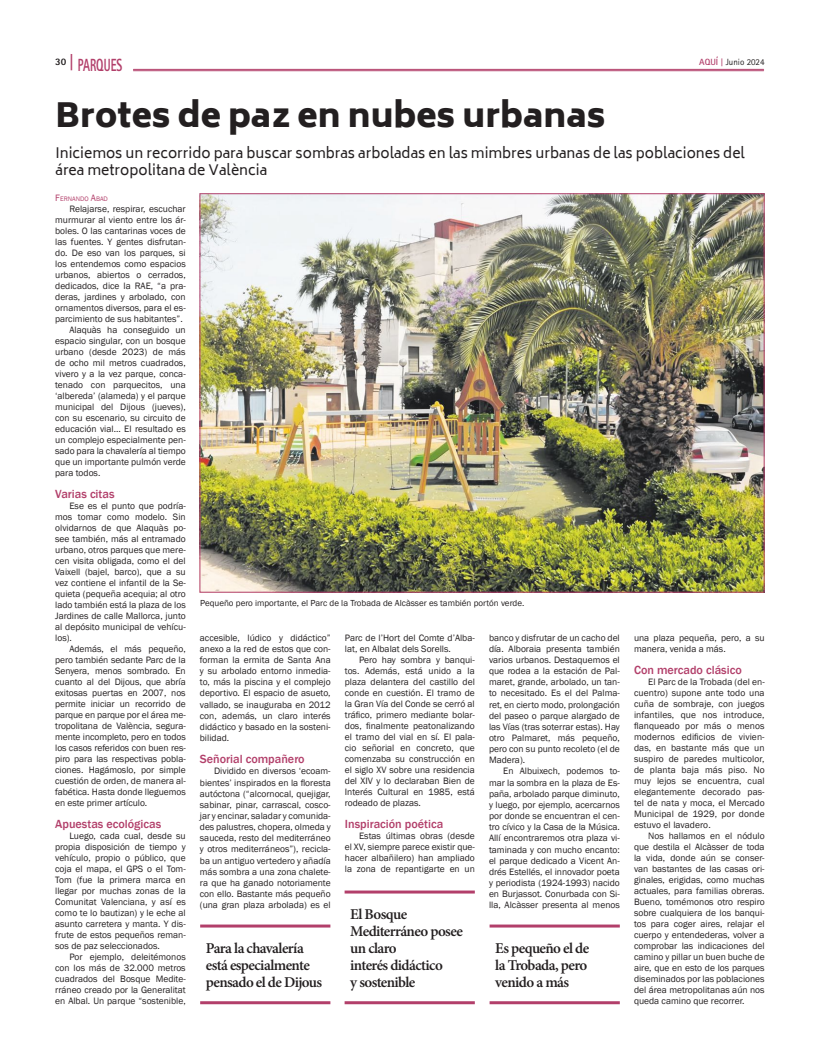
<style>
.page{position:relative;width:820px;height:1049px;background:#fff}
.page>*{position:absolute;margin:0;border:0;box-sizing:border-box;transform-origin:0 0}
.t1{font:900 33px "Biryani";color:#231f20}
.t2{font:800 17.6px "Rotis Sans Serif Std";color:#b23f6a;scale:.64 1}
.t3{font:600 15px/17px "Minion Pro";letter-spacing:-.04em;color:#231f20}
.t4{font:14px/16.8px "Biryani";color:#231f20}
.t5{font:500 12.1px "Franklin Gothic";color:#b23f6a}
.t6{font:800 11px "Rotis Sans Serif Std";color:#231f20}
.t7{font:800 10px "Rotis Sans Serif Std";color:#231f20}
.t8{font:9.5px/11px "Franklin Gothic";color:#231f20;text-align:justify}
.t9{font:9px "Franklin Gothic";color:#231f20}
.t10{font:9px "Rotis Sans Serif Std";color:#231f20}
.t11{font:6.7px "Franklin Gothic";color:#b23f6a}
.s1{font-size:18.2px}
.s2{font-weight:700;color:#b23f6a}
.s3{font-family:"Rotis Serif Std";font-weight:700;color:#b23f6a}
.s4{font-size:9.5px}
</style>
<div class="page">
<hr style="left:133px;top:69px;width:630px;height:1px;background:#b23f6a">
<hr style="left:133px;top:71px;width:630px;height:1px;background:#b23f6a">
<img style="left:201px;top:195px;width:561px;height:396px">
<hr style="left:200px;top:924px;width:130px;height:3px;background:#b23f6a">
<hr style="left:200px;top:1001px;width:130px;height:3px;background:#b23f6a">
<hr style="left:344px;top:890px;width:130px;height:3px;background:#b23f6a">
<hr style="left:344px;top:1001px;width:130px;height:3px;background:#b23f6a">
<hr style="left:489px;top:924px;width:130px;height:3px;background:#b23f6a">
<hr style="left:489px;top:1001px;width:130px;height:3px;background:#b23f6a">
<h2 class="t2" style="left:70px;top:54px;width:93px"><span class="s1">|</span> CABECERA</h2>
<p class="t6" style="left:55px;top:55px;width:12px">xx</p>
<p class="t10" style="left:699px;top:57px;width:67px"><span class="s2">AQUÍ</span> <span class="s3">|</span> Junio 2024</p>
<p class="t7" style="left:55px;top:55px;width:13px">30</p>
<h2 class="t2" style="left:78px;top:54px;width:71px">P RQU S</h2>
<h1 class="t1" style="left:55px;top:96px;width:551px">Brotes de paz en nubes urbanas</h1>
<h3 class="t4" style="left:55px;top:145px;width:690px">Iniciemos un recorrido para buscar sombras arboladas en las mimbres urbanas de las poblaciones del área metropolitana de València</h3>
<p class="t11" style="left:55px;top:194px;width:54px"><span class="s4">F</span>ERNANDO <span class="s4">A</span>BAD</p>
<p class="t8" style="left:69px;top:203px;width:118px">Relajarse, respirar, escuchar</p>
<p class="t8" style="left:55px;top:214px;width:132px">murmurar al viento entre los ár-</p>
<p class="t8" style="left:55px;top:225px;width:132px">boles. O las cantarinas voces de</p>
<p class="t8" style="left:55px;top:236px;width:132px">las fuentes. Y gentes disfrutan-</p>
<p class="t8" style="left:55px;top:247px;width:132px">do. De eso van los parques, si</p>
<p class="t8" style="left:55px;top:258px;width:132px">los entendemos como espacios</p>
<p class="t8" style="left:55px;top:269px;width:132px">urbanos, abiertos o cerrados,</p>
<p class="t8" style="left:55px;top:280px;width:132px">dedicados, dice la RAE, “a pra-</p>
<p class="t8" style="left:55px;top:291px;width:132px">deras, jardines y arbolado, con</p>
<p class="t8" style="left:55px;top:302px;width:132px">ornamentos diversos, para el es-</p>
<p class="t8" style="left:55px;top:313px;width:129px">parcimiento de sus habitantes”.</p>
<p class="t8" style="left:69px;top:324px;width:118px">Alaquàs ha conseguido un</p>
<p class="t8" style="left:55px;top:335px;width:132px">espacio singular, con un bosque</p>
<p class="t8" style="left:55px;top:346px;width:132px">urbano (desde 2023) de más</p>
<p class="t8" style="left:55px;top:357px;width:132px">de ocho mil metros cuadrados,</p>
<p class="t8" style="left:55px;top:368px;width:132px">vivero y a la vez parque, conca-</p>
<p class="t8" style="left:55px;top:379px;width:132px">tenado con parquecitos, una</p>
<p class="t8" style="left:55px;top:390px;width:132px">‘albereda’ (alameda) y el parque</p>
<p class="t8" style="left:55px;top:401px;width:132px">municipal del Dijous (jueves),</p>
<p class="t8" style="left:55px;top:412px;width:132px">con su escenario, su circuito de</p>
<p class="t8" style="left:55px;top:423px;width:132px">educación vial... El resultado es</p>
<p class="t8" style="left:55px;top:434px;width:132px">un complejo especialmente pen-</p>
<p class="t8" style="left:55px;top:445px;width:132px">sado para la chavalería al tiempo</p>
<p class="t8" style="left:55px;top:456px;width:132px">que un importante pulmón verde</p>
<p class="t8" style="left:55px;top:468px;width:47px">para todos.</p>
<p class="t5" style="left:55px;top:486px;width:61px">Varias citas</p>
<p class="t8" style="left:55px;top:500px;width:132px;text-indent:14px">Ese es el punto que podría&shy;mos tomar como modelo. Sin olvidarnos de que Alaquàs po&shy;see también, más al entramado urbano, otros parques que mere&shy;cen visita obligada, como el del Vaixell (bajel, barco), que a su vez contiene el infantil de la Se&shy;quieta (pequeña acequia; al otro lado también está la plaza de los Jardines de calle Mallorca, junto al depósito municipal de vehícu&shy;los).</p>
<p class="t8" style="left:55px;top:644px;width:132px;text-indent:14px">Además, el más pequeño, pero también sedante Parc de la Senyera, menos sombrado. En cuanto al del Dijous, que abría exitosas puertas en 2007, nos permite iniciar un recorrido de parque en parque por el área me&shy;tropolitana de València, segura&shy;mente incompleto, pero en todos los casos referidos con buen res&shy;piro para las respectivas pobla&shy;ciones. Hagámoslo, por simple cuestión de orden, de manera al&shy;fabética. Hasta donde lleguemos en este primer artículo.</p>
<p class="t5" style="left:55px;top:817px;width:107px">Apuestas ecológicas</p>
<p class="t8" style="left:55px;top:831px;width:132px;text-indent:14px">Luego, cada cual, desde su propia disposición de tiempo y vehículo, propio o público, que coja el mapa, el GPS o el Tom-Tom (fue la primera marca en llegar por muchas zonas de la Comunitat Valenciana, y así es como te lo bautizan) y le eche al asunto carretera y manta. Y dis&shy;frute de estos pequeños reman&shy;sos de paz seleccionados.</p>
<p class="t8" style="left:55px;top:952px;width:132px;text-indent:14px">Por ejemplo, deleitémonos con los más de 32.000 metros cuadrados del Bosque Medite&shy;rráneo creado por la Generalitat en Albal. Un parque “sostenible,</p>
<p class="t9" style="left:200px;top:597px;width:325px">Pequeño pero importante, el Parc de la Trobada de Alcàsser es también portón verde.</p>
<p class="t8" style="left:200px;top:632px;width:132px">accesible, lúdico y didáctico” anexo a la red de estos que con&shy;forman la ermita de Santa Ana y su arbolado entorno inmedia&shy;to, más la piscina y el complejo deportivo. El espacio de asueto, vallado, se inauguraba en 2012 con, además, un claro interés didáctico y basado en la sosteni&shy;bilidad.</p>
<p class="t5" style="left:200px;top:752px;width:106px">Señorial compañero</p>
<p class="t8" style="left:200px;top:766px;width:132px;text-indent:14px">Dividido en diversos ‘ecoam&shy;bientes’ inspirados en la floresta autóctona (“alcornocal, quejigar, sabinar, pinar, carrascal, cosco&shy;jar y encinar, saladar y comunida&shy;des palustres, chopera, olmeda y sauceda, resto del mediterráneo y otros mediterráneos”), recicla&shy;ba un antiguo vertedero y añadía más sombra a una zona chalete&shy;ra que ha ganado notoriamente con ello. Bastante más pequeño (una gran plaza arbolada) es el</p>
<p class="t8" style="left:345px;top:632px;width:131px">Parc de l’Hort del Comte d’Alba&shy;lat, en Albalat dels Sorells.</p>
<p class="t8" style="left:345px;top:654px;width:131px;text-indent:14px">Pero hay sombra y banqui&shy;tos. Además, está unido a la plaza delantera del castillo del conde en cuestión. El tramo de la Gran Vía del Conde se cerró al tráfico, primero mediante bolar&shy;dos, finalmente peatonalizando el tramo del vial en sí. El pala&shy;cio señorial en concreto, que comenzaba su construcción en el siglo XV sobre una residencia del XIV y lo declaraban Bien de Interés Cultural en 1985, está rodeado de plazas.</p>
<p class="t5" style="left:345px;top:816px;width:100px">Inspiración poética</p>
<p class="t8" style="left:345px;top:830px;width:131px;text-indent:14px">Estas últimas obras (desde el XV, siempre parece existir que&shy;hacer albañilero) han ampliado la zona de repantigarte en un</p>
<p class="t8" style="left:489px;top:632px;width:132px">banco y disfrutar de un cacho del día. Alboraia presenta también varios urbanos. Destaquemos el que rodea a la estación de Pal&shy;maret, grande, arbolado, un tan&shy;to necesitado. Es el del Palma&shy;ret, en cierto modo, prolongación del paseo o parque alargado de las Vías (tras soterrar estas). Hay otro Palmaret, más pequeño, pero con su punto recoleto (el de Madera).</p>
<p class="t8" style="left:489px;top:766px;width:132px;text-indent:14px">En Albuixech, podemos to&shy;mar la sombra en la plaza de Es&shy;paña, arbolado parque diminuto, y luego, por ejemplo, acercarnos por donde se encuentran el cen&shy;tro cívico y la Casa de la Música.<br>Allí encontraremos otra plaza vi&shy;taminada y con mucho encanto: el parque dedicado a Vicent An&shy;drés Estellés, el innovador poeta y periodista (1924-1993) nacido en Burjassot. Conurbada con Si&shy;lla, Alcàsser presenta al menos</p>
<h3 class="t3" style="left:350px;top:906px;width:114px">El Bosque<br>Mediterráneo posee un claro<br>interés didáctico<br>y sostenible</h3>
<h3 class="t3" style="left:206px;top:940px;width:118px">Para la chavalería está especialmente pensado el de Dijous</h3>
<h3 class="t3" style="left:495px;top:940px;width:95px">Es pequeño el de la Trobada, pero venido a más</h3>
<p class="t8" style="left:633px;top:632px;width:132px">una plaza pequeña, pero, a su manera, venida a más.</p>
<p class="t5" style="left:633px;top:662px;width:109px">Con mercado clásico</p>
<p class="t8" style="left:633px;top:676px;width:132px;text-indent:14px">El Parc de la Trobada (del en&shy;cuentro) supone ante todo una cuña de sombraje, con juegos infantiles, que nos introduce, flanqueado por más o menos modernos edificios de vivien&shy;das, en bastante más que un suspiro de paredes multicolor, de planta baja más piso. No muy lejos se encuentra, cual elegantemente decorado pas&shy;tel de nata y moca, el Mercado Municipal de 1929, por donde estuvo el lavadero.</p>
<p class="t8" style="left:633px;top:830px;width:132px;text-indent:14px">Nos hallamos en el nódulo que destila el Alcàsser de toda la vida, donde aún se conser&shy;van bastantes de las casas ori&shy;ginales, erigidas, como muchas actuales, para familias obreras.<br>Bueno, tomémonos otro respiro sobre cualquiera de los banqui&shy;tos para coger aires, relajar el cuerpo y entendederas, volver a comprobar las indicaciones del camino y pillar un buen buche de aire, que en esto de los parques diseminados por las poblaciones del área metropolitanas aún nos queda camino que recorrer.</p>
</div>
